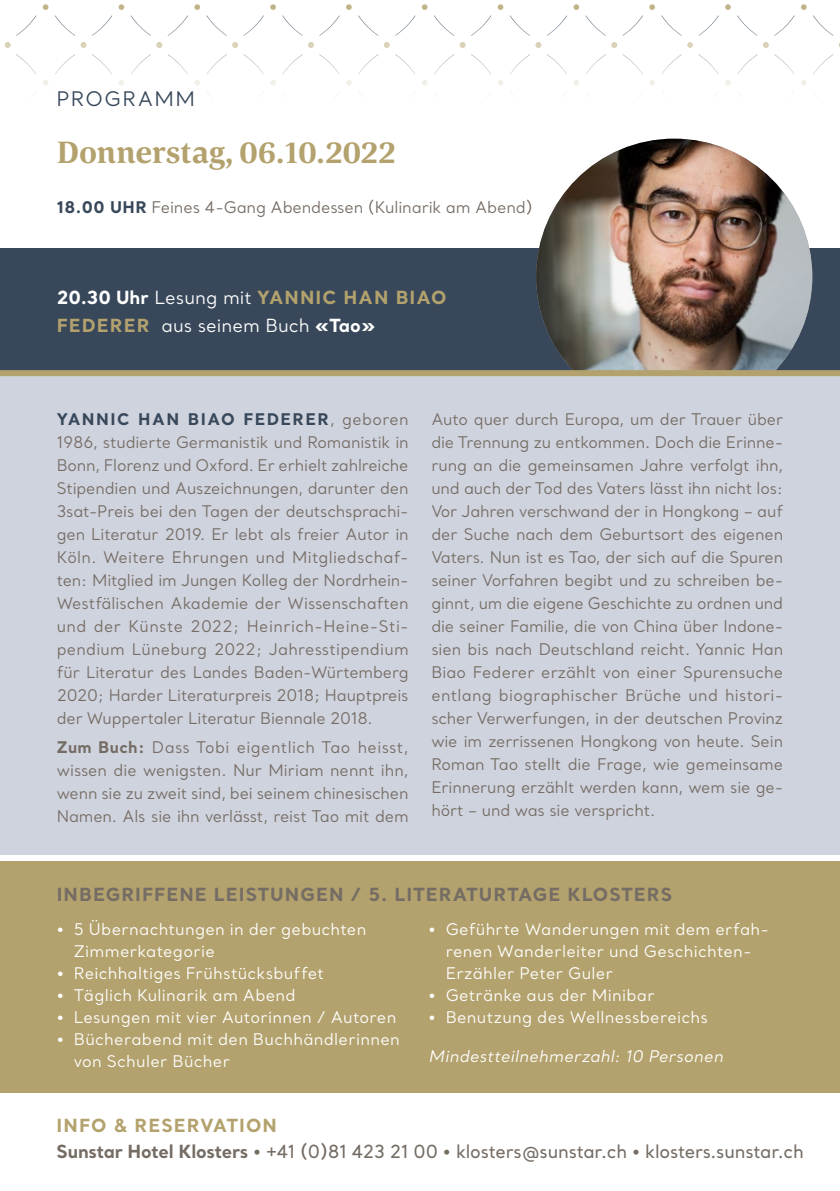
<style>
.page{position:relative;width:840px;height:1191px;background:#fff}
.page>*{position:absolute;margin:0;border:0;box-sizing:border-box;transform-origin:0 0}
.t1{font:700 32px "Corda";letter-spacing:-.005em;color:#b3a26d}
.t2{font:20px "Santral";letter-spacing:.07em;color:#38485a}
.t3{font:500 18px/25.6px "Santral";letter-spacing:-.01em;color:#756c64}
.t4{font:18px/28px "Santral";color:#fff}
.t5{font:700 18px "Santral";letter-spacing:.06em;color:#756c64}
.t6{font:16px/23px "Santral";letter-spacing:-.01em;color:#756c64;text-align:justify}
.t7{font:16px/22px "Santral";letter-spacing:.015em;color:#fff}
.t8{font:italic 16px "Santral";letter-spacing:.015em;color:#fff}
.s1{font-weight:700;color:#38485a}
.s2{font-weight:700}
.s3{font-weight:700;color:#b3a26d}
.s4{font-weight:500}
</style>
<div class="page">
<svg style="left:698px;top:16px;width:20px;height:20px"></svg>
<svg style="left:737px;top:15px;width:20px;height:21px"></svg>
<svg style="left:16px;top:15px;width:20px;height:21px"></svg>
<svg style="left:55px;top:15px;width:20px;height:21px"></svg>
<svg style="left:774px;top:15px;width:20px;height:21px"></svg>
<svg style="left:813px;top:15px;width:20px;height:21px"></svg>
<svg style="left:92px;top:15px;width:20px;height:21px"></svg>
<svg style="left:131px;top:15px;width:20px;height:21px"></svg>
<svg style="left:167px;top:15px;width:21px;height:21px"></svg>
<svg style="left:206px;top:15px;width:21px;height:21px"></svg>
<svg style="left:243px;top:15px;width:21px;height:21px"></svg>
<svg style="left:282px;top:15px;width:20px;height:21px"></svg>
<svg style="left:319px;top:16px;width:20px;height:20px"></svg>
<svg style="left:358px;top:15px;width:20px;height:21px"></svg>
<svg style="left:395px;top:15px;width:20px;height:21px"></svg>
<svg style="left:434px;top:15px;width:20px;height:21px"></svg>
<svg style="left:471px;top:15px;width:20px;height:21px"></svg>
<svg style="left:509px;top:15px;width:21px;height:21px"></svg>
<svg style="left:546px;top:16px;width:20px;height:20px"></svg>
<svg style="left:585px;top:15px;width:20px;height:21px"></svg>
<svg style="left:622px;top:16px;width:20px;height:20px"></svg>
<svg style="left:661px;top:15px;width:20px;height:21px"></svg>
<svg style="left:698px;top:54px;width:20px;height:20px"></svg>
<svg style="left:737px;top:54px;width:20px;height:21px"></svg>
<svg style="left:16px;top:54px;width:20px;height:21px"></svg>
<svg style="left:55px;top:54px;width:20px;height:21px"></svg>
<svg style="left:774px;top:54px;width:20px;height:20px"></svg>
<svg style="left:813px;top:55px;width:19px;height:20px"></svg>
<svg style="left:92px;top:54px;width:20px;height:21px"></svg>
<svg style="left:131px;top:54px;width:20px;height:21px"></svg>
<svg style="left:167px;top:54px;width:21px;height:21px"></svg>
<svg style="left:206px;top:54px;width:21px;height:21px"></svg>
<svg style="left:243px;top:54px;width:21px;height:21px"></svg>
<svg style="left:282px;top:54px;width:20px;height:21px"></svg>
<svg style="left:319px;top:54px;width:20px;height:20px"></svg>
<svg style="left:358px;top:54px;width:20px;height:21px"></svg>
<svg style="left:395px;top:54px;width:20px;height:20px"></svg>
<svg style="left:434px;top:54px;width:20px;height:21px"></svg>
<svg style="left:471px;top:54px;width:20px;height:21px"></svg>
<svg style="left:510px;top:54px;width:20px;height:21px"></svg>
<svg style="left:547px;top:54px;width:19px;height:20px"></svg>
<svg style="left:586px;top:55px;width:19px;height:19px"></svg>
<svg style="left:622px;top:54px;width:20px;height:20px"></svg>
<svg style="left:661px;top:54px;width:20px;height:21px"></svg>
<svg style="left:687px;top:42px;width:5px;height:6px"></svg>
<svg style="left:725px;top:4px;width:5px;height:6px"></svg>
<svg style="left:5px;top:42px;width:6px;height:6px"></svg>
<svg style="left:725px;top:80px;width:5px;height:6px"></svg>
<svg style="left:763px;top:42px;width:5px;height:6px"></svg>
<svg style="left:43px;top:4px;width:5px;height:6px"></svg>
<svg style="left:801px;top:4px;width:5px;height:6px"></svg>
<svg style="left:43px;top:80px;width:5px;height:6px"></svg>
<svg style="left:81px;top:42px;width:5px;height:6px"></svg>
<svg style="left:801px;top:80px;width:5px;height:6px"></svg>
<svg style="left:118px;top:4px;width:6px;height:6px"></svg>
<svg style="left:119px;top:80px;width:5px;height:6px"></svg>
<svg style="left:156px;top:42px;width:6px;height:6px"></svg>
<svg style="left:194px;top:4px;width:6px;height:6px"></svg>
<svg style="left:194px;top:80px;width:6px;height:6px"></svg>
<svg style="left:232px;top:42px;width:6px;height:6px"></svg>
<svg style="left:270px;top:4px;width:6px;height:6px"></svg>
<svg style="left:270px;top:80px;width:6px;height:6px"></svg>
<svg style="left:308px;top:42px;width:5px;height:6px"></svg>
<svg style="left:346px;top:4px;width:5px;height:6px"></svg>
<svg style="left:346px;top:80px;width:5px;height:6px"></svg>
<svg style="left:384px;top:42px;width:5px;height:6px"></svg>
<svg style="left:422px;top:4px;width:5px;height:6px"></svg>
<svg style="left:422px;top:80px;width:5px;height:6px"></svg>
<svg style="left:459px;top:42px;width:6px;height:6px"></svg>
<svg style="left:497px;top:4px;width:6px;height:6px"></svg>
<svg style="left:498px;top:80px;width:5px;height:6px"></svg>
<svg style="left:535px;top:42px;width:6px;height:6px"></svg>
<svg style="left:573px;top:4px;width:6px;height:6px"></svg>
<svg style="left:573px;top:80px;width:6px;height:6px"></svg>
<svg style="left:611px;top:42px;width:5px;height:6px"></svg>
<svg style="left:649px;top:4px;width:5px;height:6px"></svg>
<svg style="left:649px;top:80px;width:5px;height:6px"></svg>
<div style="left:0;top:857px;width:839px;height:235px;background:#b3a26d"></div>
<div style="left:0;top:371px;width:839px;height:490px;background:#cfd3de"></div>
<div style="left:0;top:248px;width:839px;height:125px;background:#38485a"></div>
<img style="left:536px;top:139px;width:275px;height:231px">
<div style="left:0;top:370px;width:839px;height:6px;background:#b3a26d"></div>
<div style="left:0;top:855px;width:839px;height:6px;background:#fff"></div>
<p class="t2" style="left:57px;top:86px;width:140px">PROGRAMM</p>
<h1 class="t1" style="left:57px;top:131px;width:341px">Donnerstag, 06.10.2022</h1>
<p class="t6" style="left:57px;top:196px;width:477px"><span class="s1">18.00 UHR</span> Feines 4-Gang Abendessen (Kulinarik am Abend)</p>
<p class="t4" style="left:57px;top:283px;width:391px"><span class="s2">20.30 Uhr</span> Lesung mit <span class="s3">YANNIC HAN BIAO<br>FEDERER</span> aus seinem Buch <span class="s2">«Tao»</span></p>
<p class="t6" style="left:57px;top:407px;width:353px"><span class="s1">YANNIC HAN BIAO FEDERER</span>, geboren 1986, studierte Germanistik und Romanistik in Bonn, Florenz und Oxford. Er erhielt zahlreiche Stipendien und Auszeichnungen, darunter den 3sat-Preis bei den Tagen der deutschsprachi&shy;gen Literatur 2019. Er lebt als freier Autor in Köln. Weitere Ehrungen und Mitgliedschaf&shy;ten: Mitglied im Jungen Kolleg der Nordrhein-Westfälischen Akademie der Wissenschaften und der Künste 2022; Heinrich-Heine-Sti&shy;pendium Lüneburg 2022; Jahresstipendium für Literatur des Landes Baden-Würtemberg 2020; Harder Literaturpreis 2018; Hauptpreis der Wuppertaler Literatur Biennale 2018.</p>
<p class="t6" style="left:57px;top:735px;width:353px"><span class="s2">Zum Buch:</span> Dass Tobi eigentlich Tao heisst, wissen die wenigsten. Nur Miriam nennt ihn, wenn sie zu zweit sind, bei seinem chinesischen Namen. Als sie ihn verlässt, reist Tao mit dem</p>
<p class="t6" style="left:431px;top:407px;width:353px">Auto quer durch Europa, um der Trauer über die Trennung zu entkommen. Doch die Erinne&shy;rung an die gemeinsamen Jahre verfolgt ihn, und auch der Tod des Vaters lässt ihn nicht los:<br>Vor Jahren verschwand der in Hongkong – auf der Suche nach dem Geburtsort des eigenen Vaters. Nun ist es Tao, der sich auf die Spuren seiner Vorfahren begibt und zu schreiben be&shy;ginnt, um die eigene Geschichte zu ordnen und die seiner Familie, die von China über Indone&shy;sien bis nach Deutschland reicht. Yannic Han Biao Federer erzählt von einer Spurensuche entlang biographischer Brüche und histori&shy;scher Verwerfungen, in der deutschen Provinz wie im zerrissenen Hongkong von heute. Sein Roman Tao stellt die Frage, wie gemeinsame Erinnerung erzählt werden kann, wem sie ge&shy;hört – und was sie verspricht.</p>
<p class="t5" style="left:57px;top:882px;width:616px">INBEGRIFFENE LEISTUNGEN / 5. LITERATURTAGE KLOSTERS</p>
<p class="t7" style="left:74px;top:917px;width:294px;text-indent:-17px"><span class="s4">•</span> 5 Übernachtungen in der gebuchten<br>Zimmerkategorie</p>
<p class="t7" style="left:57px;top:961px;width:269px"><span class="s4">•</span> Reichhaltiges Frühstücksbuffet</p>
<p class="t7" style="left:57px;top:983px;width:240px"><span class="s4">•</span> Täglich Kulinarik am Abend</p>
<p class="t7" style="left:57px;top:1005px;width:341px"><span class="s4">•</span> Lesungen mit vier Autorinnen / Autoren</p>
<p class="t7" style="left:74px;top:1027px;width:327px;text-indent:-17px"><span class="s4">•</span> Bücherabend mit den Buchhändlerinnen von Schuler Bücher</p>
<p class="t7" style="left:445px;top:917px;width:324px;text-indent:-17px"><span class="s4">•</span> Geführte Wanderungen mit dem erfah&shy;renen Wanderleiter und Geschichten-<br>Erzähler Peter Guler</p>
<p class="t7" style="left:428px;top:983px;width:227px"><span class="s4">•</span> Getränke aus der Minibar</p>
<p class="t7" style="left:428px;top:1005px;width:281px"><span class="s4">•</span> Benutzung des Wellnessbereichs</p>
<p class="t8" style="left:428px;top:1045px;width:296px">Mindestteilnehmerzahl: 10 Personen</p>
<p class="t3" style="left:57px;top:1112px;width:748px"><span class="s3">INFO &amp; RESERVATION<br></span><span class="s2">Sunstar Hotel Klosters</span> • +41 (0)81 423 21 00 • klosters@sunstar.ch • klosters.sunstar.ch</p>
</div>
